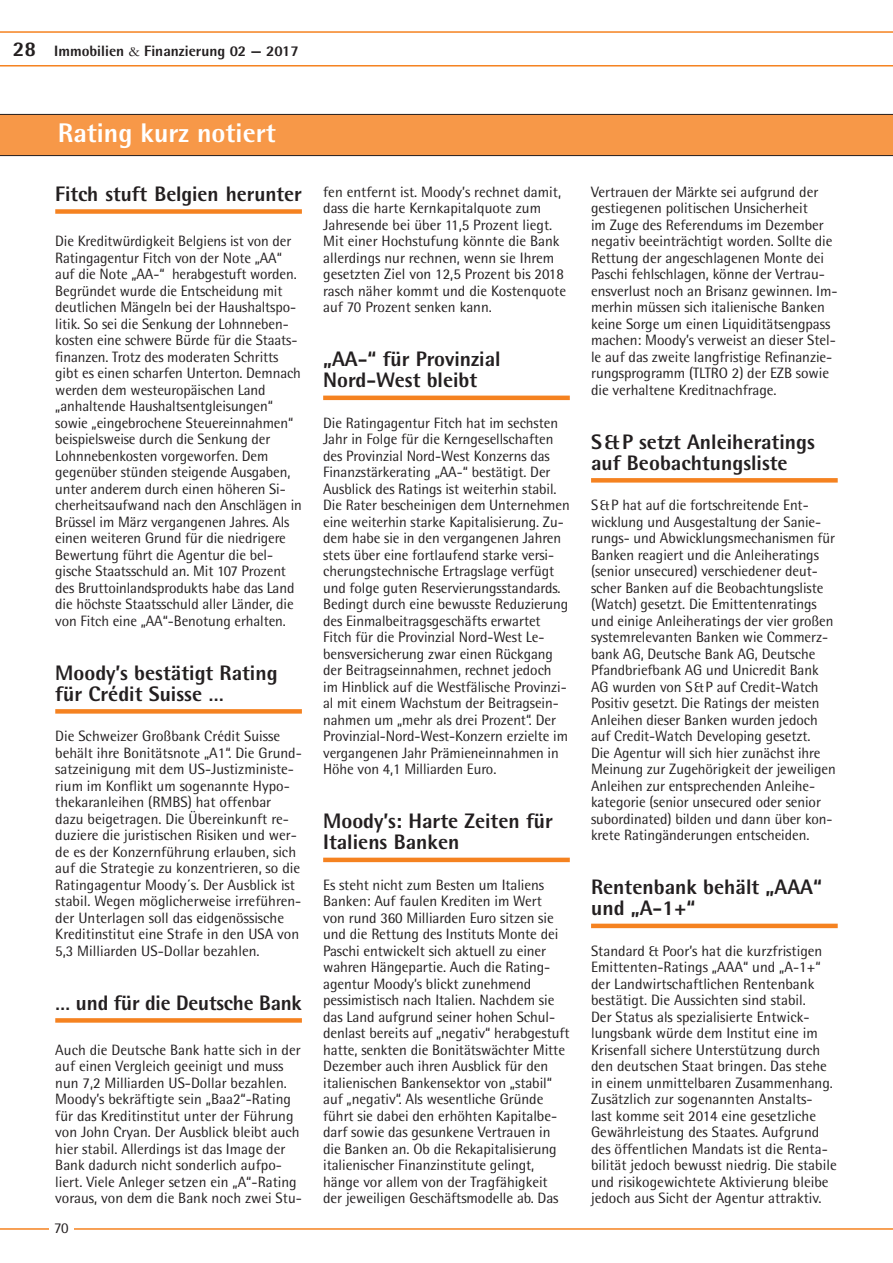
<style>
.page{position:relative;width:893px;height:1263px;background:#fff}
.page>*{position:absolute;margin:0;border:0;box-sizing:border-box;transform-origin:0 0}
.t1{font:800 27px "Rotis Semi Sans";color:#fff}
.t2{font:800 21px/21px "Rotis Semi Sans";color:#231f20}
.t3{font:15px/16.5px "Rotis Semi Sans";letter-spacing:-.005em;color:#231f20}
.t4{font:800 15px "Rotis Semi Sans";color:#231f20}
.s1{font-family:"Garamond";font-weight:400}
</style>
<div class="page">
<div style="left:0;top:114px;width:893px;height:42px;background:#f79848"></div>
<hr style="left:0;top:1228px;width:893px;height:2px;background:#f58220">
<div style="left:55px;top:209px;width:247px;height:5px;background:#f58220"></div>
<div style="left:55px;top:709px;width:247px;height:5px;background:#f58220"></div>
<div style="left:55px;top:1018px;width:247px;height:5px;background:#f58220"></div>
<hr style="left:323px;top:396px;width:247px;height:4px;background:#f58220">
<hr style="left:323px;top:858px;width:247px;height:4px;background:#f58220">
<div style="left:591px;top:478px;width:247px;height:5px;background:#f58220"></div>
<hr style="left:591px;top:924px;width:247px;height:4px;background:#f58220">
<div style="left:50px;top:1214px;width:24px;height:31px;background:#fff"></div>
<svg style="left:0;top:31px;width:893px;height:36px"></svg>
<h2 class="t2" style="left:13px;top:38px;width:25px">28</h2>
<p class="t4" style="left:54px;top:41px;width:246px">Immobilien <span class="s1">&amp;</span> Finanzierung 02 — 2017</p>
<h1 class="t1" style="left:58px;top:116px;width:219px">Rating kurz notiert</h1>
<h2 class="t2" style="left:55px;top:183px;width:248px">Fitch stuft Belgien herunter</h2>
<p class="t3" style="left:55px;top:233px;width:248px">Die Kreditwürdigkeit Belgiens ist von der Ratingagentur Fitch von der Note „AA“ auf die Note „AA-“ herabgestuft worden.<br>Begründet wurde die Entscheidung mit deutlichen Mängeln bei der Haushaltspo&shy;litik. So sei die Senkung der Lohnneben&shy;kosten eine schwere Bürde für die Staats&shy;finanzen. Trotz des moderaten Schritts gibt es einen scharfen Unterton. Demnach werden dem westeuropäischen Land „anhaltende Haushaltsentgleisungen“ sowie „eingebrochene Steuereinnahmen“ beispielsweise durch die Senkung der Lohnnebenkosten vorgeworfen. Dem gegenüber stünden steigende Ausgaben, unter anderem durch einen höheren Si&shy;cherheitsaufwand nach den Anschlägen in Brüssel im März vergangenen Jahres. Als einen weiteren Grund für die niedrigere Bewertung führt die Agentur die bel&shy;gische Staatsschuld an. Mit 107 Prozent des Bruttoinlandsprodukts habe das Land die höchste Staatsschuld aller Länder, die von Fitch eine „AA“-Benotung erhalten.</p>
<h2 class="t2" style="left:55px;top:661px;width:224px">Moody’s bestätigt Rating für Crédit Suisse …</h2>
<p class="t3" style="left:55px;top:728px;width:248px">Die Schweizer Großbank Crédit Suisse behält ihre Bonitätsnote „A1“. Die Grund&shy;satzeinigung mit dem US-Justizministe&shy;rium im Konflikt um sogenannte Hypo&shy;thekaranleihen (RMBS) hat offenbar dazu beigetragen. Die Übereinkunft re&shy;duziere die juristischen Risiken und wer&shy;de es der Konzernführung erlauben, sich auf die Strategie zu konzentrieren, so die Ratingagentur Moody´s. Der Ausblick ist stabil. Wegen möglicherweise irreführen&shy;der Unterlagen soll das eidgenössische Kreditinstitut eine Strafe in den USA von 5,3 Milliarden US-Dollar bezahlen.</p>
<h2 class="t2" style="left:55px;top:991px;width:248px">… und für die Deutsche Bank</h2>
<p class="t3" style="left:55px;top:1041px;width:248px">Auch die Deutsche Bank hatte sich in der auf einen Vergleich geeinigt und muss nun 7,2 Milliarden US-Dollar bezahlen.<br>Moody’s bekräftigte sein „Baa2“-Rating für das Kreditinstitut unter der Führung von John Cryan. Der Ausblick bleibt auch hier stabil. Allerdings ist das Image der Bank dadurch nicht sonderlich aufpo&shy;liert. Viele Anleger setzen ein „A“-Rating voraus, von dem die Bank noch zwei Stu-</p>
<p class="t3" style="left:54px;top:1219px;width:16px">70</p>
<p class="t3" style="left:323px;top:183px;width:244px">fen entfernt ist. Moody’s rechnet damit, dass die harte Kernkapitalquote zum Jahresende bei über 11,5 Prozent liegt.<br>Mit einer Hochstufung könnte die Bank allerdings nur rechnen, wenn sie Ihrem gesetzten Ziel von 12,5 Prozent bis 2018 rasch näher kommt und die Kostenquote auf 70 Prozent senken kann.</p>
<h2 class="t2" style="left:323px;top:348px;width:179px">„AA-“ für Provinzial<br>Nord-West bleibt</h2>
<p class="t3" style="left:323px;top:414px;width:248px">Die Ratingagentur Fitch hat im sechsten Jahr in Folge für die Kerngesellschaften des Provinzial Nord-West Konzerns das Finanzstärkerating „AA-“ bestätigt. Der Ausblick des Ratings ist weiterhin stabil.<br>Die Rater bescheinigen dem Unternehmen eine weiterhin starke Kapitalisierung. Zu&shy;dem habe sie in den vergangenen Jahren stets über eine fortlaufend starke versi&shy;cherungstechnische Ertragslage verfügt und folge guten Reservierungsstandards.<br>Bedingt durch eine bewusste Reduzierung des Einmalbeitragsgeschäfts erwartet Fitch für die Provinzial Nord-West Le&shy;bensversicherung zwar einen Rückgang der Beitragseinnahmen, rechnet jedoch im Hinblick auf die Westfälische Provinzi&shy;al mit einem Wachstum der Beitragsein&shy;nahmen um „mehr als drei Prozent“. Der Provinzial-Nord-West-Konzern erzielte im vergangenen Jahr Prämieneinnahmen in Höhe von 4,1 Milliarden Euro.</p>
<h2 class="t2" style="left:323px;top:810px;width:231px">Moody’s: Harte Zeiten für<br>Italiens Banken</h2>
<p class="t3" style="left:323px;top:876px;width:248px">Es steht nicht zum Besten um Italiens Banken: Auf faulen Krediten im Wert<br>von rund 360 Milliarden Euro sitzen sie und die Rettung des Instituts Monte dei Paschi entwickelt sich aktuell zu einer wahren Hängepartie. Auch die Rating&shy;agentur Moody’s blickt zunehmend pessimistisch nach Italien. Nachdem sie das Land aufgrund seiner hohen Schul&shy;denlast bereits auf „negativ“ herabgestuft hatte, senkten die Bonitätswächter Mitte Dezember auch ihren Ausblick für den italienischen Bankensektor von „stabil“ auf „negativ“. Als wesentliche Gründe führt sie dabei den erhöhten Kapitalbe&shy;darf sowie das gesunkene Vertrauen in die Banken an. Ob die Rekapitalisierung italienischer Finanzinstitute gelingt, hänge vor allem von der Tragfähigkeit der jeweiligen Geschäftsmodelle ab. Das</p>
<p class="t3" style="left:591px;top:183px;width:248px">Vertrauen der Märkte sei aufgrund der gestiegenen politischen Unsicherheit<br>im Zuge des Referendums im Dezember negativ beeinträchtigt worden. Sollte die Rettung der angeschlagenen Monte dei Paschi fehlschlagen, könne der Vertrau&shy;ensverlust noch an Brisanz gewinnen. Im&shy;merhin müssen sich italienische Banken keine Sorge um einen Liquiditätsengpass machen: Moody’s verweist an dieser Stel&shy;le auf das zweite langfristige Refinanzie&shy;rungsprogramm (TLTRO 2) der EZB sowie die verhaltene Kreditnachfrage.</p>
<h2 class="t2" style="left:591px;top:430px;width:225px">S&amp;P setzt Anleiheratings auf Beobachtungsliste</h2>
<p class="t3" style="left:591px;top:497px;width:246px">S&amp;P hat auf die fortschreitende Ent&shy;wicklung und Ausgestaltung der Sanie&shy;rungs- und Abwicklungsmechanismen für Banken reagiert und die Anleiheratings (senior unsecured) verschiedener deut&shy;scher Banken auf die Beobachtungsliste (Watch) gesetzt. Die Emittentenratings und einige Anleiheratings der vier großen systemrelevanten Banken wie Commerz&shy;bank AG, Deutsche Bank AG, Deutsche Pfandbriefbank AG und Unicredit Bank AG wurden von S&amp;P auf Credit-Watch Positiv gesetzt. Die Ratings der meisten Anleihen dieser Banken wurden jedoch auf Credit-Watch Developing gesetzt.<br>Die Agentur will sich hier zunächst ihre Meinung zur Zugehörigkeit der jeweiligen Anleihen zur entsprechenden Anleihe&shy;kategorie (senior unsecured oder senior subordinated) bilden und dann über kon&shy;krete Ratingänderungen entscheiden.</p>
<h2 class="t2" style="left:591px;top:876px;width:232px">Rentenbank behält „AAA“ und „A-1+“</h2>
<p class="t3" style="left:591px;top:942px;width:247px">Standard &amp; Poor’s hat die kurzfristigen Emittenten-Ratings „AAA“ und „A-1+“ der Landwirtschaftlichen Rentenbank bestätigt. Die Aussichten sind stabil.<br>Der Status als spezialisierte Entwick&shy;lungsbank würde dem Institut eine im Krisenfall sichere Unterstützung durch den deutschen Staat bringen. Das stehe in einem unmittelbaren Zusammenhang.<br>Zusätzlich zur sogenannten Anstalts&shy;last komme seit 2014 eine gesetzliche Gewährleistung des Staates. Aufgrund des öffentlichen Mandats ist die Renta&shy;bilität jedoch bewusst niedrig. Die stabile und risikogewichtete Aktivierung bleibe jedoch aus Sicht der Agentur attraktiv.</p>
</div>
